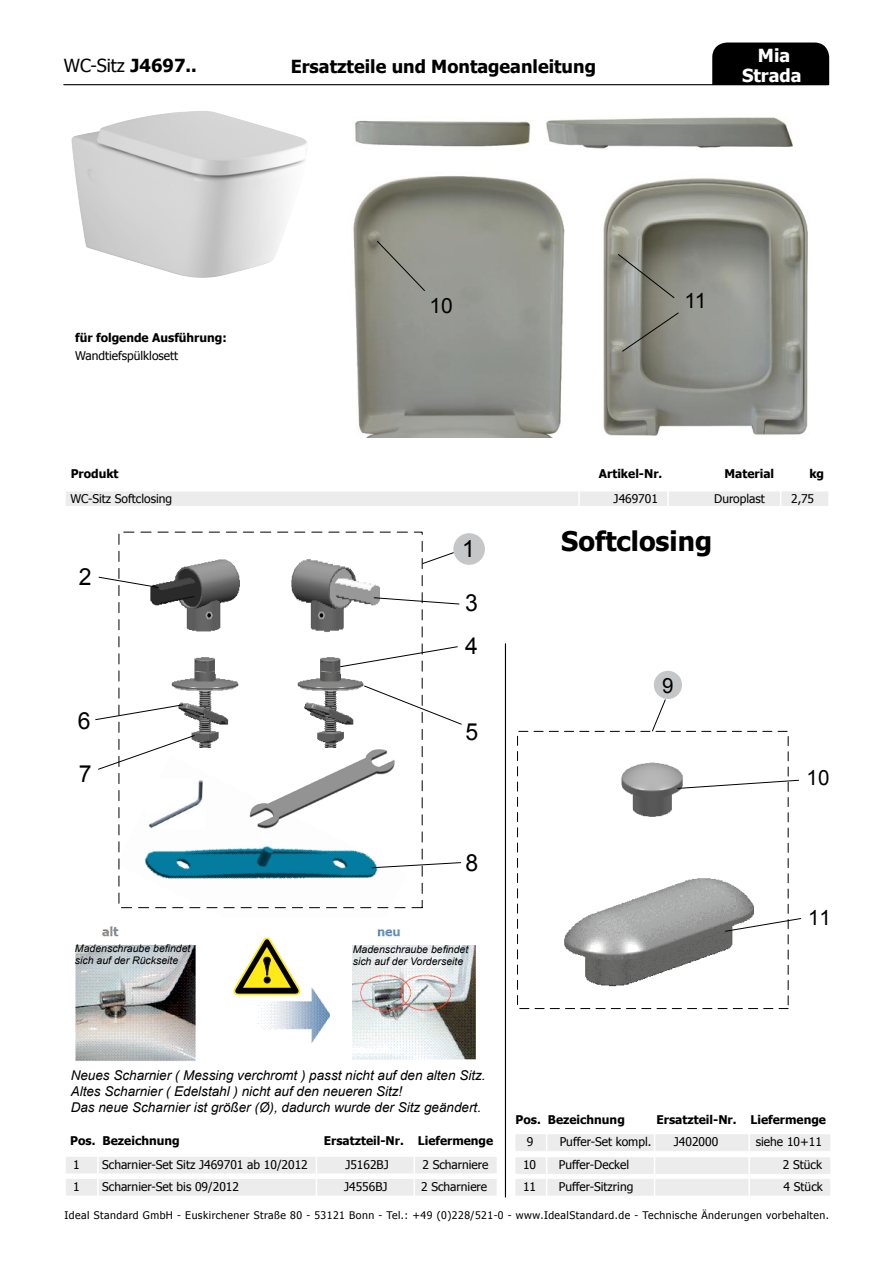
<style>
.page{position:relative;width:893px;height:1263px;background:#fff}
.page>*{position:absolute;margin:0;border:0;box-sizing:border-box;transform-origin:0 0}
.t1{font:700 27px "Tahoma";color:#000}
.t2{font:23.55px/42.9px "Arial";color:#000}
.t3{font:21px "Arial";color:#000}
.t4{font:700 18px "Tahoma";color:#000}
.t5{font:18px "Tahoma";color:#000}
.t6{font:700 18px/20.2px "Tahoma";color:#fff;text-align:center}
.t7{font:italic 13.5px/16.2px "Arial";color:#000}
.t8{font:12px "Tahoma";color:#000}
.t9{font:700 12px "Tahoma";color:#000}
.t10{font:10.5px "Tahoma";letter-spacing:.045em;color:#000}
.t11{font:italic 10.5px/12.6px "Arial";color:#000}
.s1{font-weight:700}
</style>
<div class="page">
<div style="left:65px;top:1178px;width:432px;height:18px;background:#ececed"></div>
<div style="left:65px;top:1178px;width:432px;height:18px;border:1px solid #fff"></div>
<img style="left:603px;top:178px;width:205px;height:258px">
<img style="left:353px;top:176px;width:212px;height:261px">
<div style="left:712px;top:43px;width:117px;height:42px;background:#000"></div>
<div style="left:65px;top:491px;width:764px;height:15px;background:#ececed"></div>
<hr style="left:64px;top:84px;width:764px;height:1px;background:#000">
<div style="left:515px;top:1134px;width:316px;height:17px;background:#ececed"></div>
<svg style="left:546px;top:1134px;width:1px;height:17px"></svg>
<svg style="left:654px;top:1134px;width:1px;height:17px"></svg>
<svg style="left:748px;top:1134px;width:2px;height:17px"></svg>
<hr style="left:505px;top:644px;width:1px;height:553px;background:#000">
<svg style="left:578px;top:491px;width:2px;height:15px"></svg>
<svg style="left:667px;top:491px;width:2px;height:15px"></svg>
<svg style="left:780px;top:491px;width:1px;height:15px"></svg>
<div style="left:515px;top:1157px;width:316px;height:17px;background:#ececed"></div>
<div style="left:515px;top:1178px;width:316px;height:18px;background:#ececed"></div>
<div style="left:514px;top:1178px;width:317px;height:18px;border:1px solid #fff"></div>
<svg style="left:546px;top:1157px;width:1px;height:39px"></svg>
<svg style="left:654px;top:1157px;width:1px;height:39px"></svg>
<svg style="left:748px;top:1157px;width:2px;height:39px"></svg>
<svg style="left:376px;top:240px;width:50px;height:52px;background:#92938a"></svg>
<svg style="left:617px;top:253px;width:58px;height:46px;background:#87887e"></svg>
<svg style="left:622px;top:312px;width:57px;height:40px;background:#87877e"></svg>
<img style="left:71px;top:111px;width:236px;height:167px">
<img style="left:355px;top:120px;width:176px;height:27px">
<img style="left:546px;top:117px;width:249px;height:32px">
<img style="left:118px;top:773px;width:287px;height:136px">
<img style="left:146px;top:780px;width:58px;height:49px">
<img style="left:150px;top:559px;width:90px;height:73px">
<img style="left:245px;top:747px;width:160px;height:92px">
<img style="left:291px;top:559px;width:89px;height:73px">
<img style="left:171px;top:657px;width:68px;height:90px">
<img style="left:297px;top:657px;width:69px;height:90px">
<svg style="left:204px;top:611px;width:10px;height:9px"></svg>
<svg style="left:316px;top:611px;width:10px;height:9px"></svg>
<div style="left:453px;top:533px;width:32px;height:32px;background:#c5c6c8;border-radius:50%"></div>
<svg style="left:99px;top:577px;width:60px;height:11px"></svg>
<svg style="left:422px;top:552px;width:32px;height:12px"></svg>
<svg style="left:374px;top:597px;width:85px;height:7px"></svg>
<svg style="left:95px;top:704px;width:88px;height:16px"></svg>
<svg style="left:98px;top:735px;width:97px;height:35px"></svg>
<svg style="left:372px;top:862px;width:89px;height:6px"></svg>
<svg style="left:364px;top:686px;width:98px;height:39px"></svg>
<svg style="left:340px;top:646px;width:118px;height:21px"></svg>
<img style="left:621px;top:762px;width:62px;height:55px">
<img style="left:539px;top:878px;width:241px;height:132px">
<div style="left:517px;top:731px;width:271px;height:278px;border:1px dashed #000"></div>
<div style="left:654px;top:671px;width:28px;height:28px;background:#c5c6c8;border-radius:50%"></div>
<svg style="left:652px;top:699px;width:14px;height:32px"></svg>
<svg style="left:677px;top:780px;width:122px;height:9px"></svg>
<svg style="left:725px;top:918px;width:76px;height:13px"></svg>
<img style="left:75px;top:926px;width:401px;height:135px">
<div style="left:201px;top:924px;width:37px;height:140px;background:#fff"></div>
<div style="left:330px;top:924px;width:22px;height:140px;background:#fff"></div>
<svg style="left:233px;top:936px;width:68px;height:60px"></svg>
<div style="left:65px;top:1156px;width:432px;height:18px;background:#ececed"></div>
<div style="left:65px;top:1156px;width:432px;height:18px;border:1px solid #fff"></div>
<svg style="left:97px;top:1156px;width:2px;height:40px"></svg>
<svg style="left:316px;top:1157px;width:1px;height:39px"></svg>
<svg style="left:413px;top:1157px;width:2px;height:39px"></svg>
<h3 class="t5" style="left:64px;top:54px;width:134px">WC-Sitz <span class="s1">J4697..</span></h3>
<h3 class="t4" style="left:291px;top:54px;width:307px">Ersatzteile und Montageanleitung</h3>
<h3 class="t6" style="left:742px;top:44px;width:61px">Mia<br>Strada</h3>
<p class="t9" style="left:75px;top:329px;width:153px">für folgende Ausführung:</p>
<p class="t8" style="left:75px;top:348px;width:105px">Wandtiefspülklosett</p>
<h3 class="t3" style="left:429px;top:293px;width:25px">10</h3>
<h3 class="t3" style="left:685px;top:288px;width:23px">11</h3>
<p class="t9" style="left:71px;top:465px;width:49px">Produkt</p>
<p class="t9" style="left:599px;top:465px;width:65px">Artikel-Nr.</p>
<p class="t9" style="left:724px;top:465px;width:51px">Material</p>
<p class="t9" style="left:809px;top:465px;width:16px">kg</p>
<p class="t8" style="left:70px;top:491px;width:103px">WC-Sitz Softclosing</p>
<p class="t8" style="left:614px;top:491px;width:46px">J469701</p>
<p class="t8" style="left:714px;top:491px;width:52px">Duroplast</p>
<p class="t8" style="left:791px;top:491px;width:24px">2,75</p>
<h2 class="t2" style="left:79px;top:555px;width:14px">2</h2>
<h2 class="t2" style="left:78px;top:699px;width:14px">6</h2>
<h2 class="t2" style="left:79px;top:752px;width:14px">7</h2>
<h2 class="t2" style="left:462px;top:527px;width:14px">1</h2>
<h2 class="t2" style="left:465px;top:582px;width:14px">3<br>4</h2>
<h2 class="t2" style="left:466px;top:710px;width:14px">5</h2>
<h2 class="t2" style="left:466px;top:841px;width:14px">8</h2>
<p class="t11" style="left:75px;top:942px;width:117px">Madenschraube befindet sich auf der Rückseite</p>
<p class="t11" style="left:353px;top:942px;width:117px">Madenschraube befindet sich auf der Vorderseite</p>
<h1 class="t1" style="left:561px;top:522px;width:152px">Softclosing</h1>
<h3 class="t3" style="left:662px;top:673px;width:13px">9</h3>
<h3 class="t3" style="left:807px;top:766px;width:24px">10</h3>
<h3 class="t3" style="left:808px;top:905px;width:24px">11</h3>
<p class="t7" style="left:71px;top:1067px;width:416px">Neues Scharnier ( Messing verchromt ) passt nicht auf den alten Sitz.<br>Altes Scharnier ( Edelstahl ) nicht auf den neueren Sitz!<br>Das neue Scharnier ist größer (Ø), dadurch wurde der Sitz geändert.</p>
<p class="t9" style="left:70px;top:1132px;width:111px">Pos. Bezeichnung</p>
<p class="t9" style="left:324px;top:1132px;width:171px">Ersatzteil-Nr. Liefermenge</p>
<p class="t8" style="left:73px;top:1157px;width:8px">1</p>
<p class="t8" style="left:102px;top:1157px;width:207px">Scharnier-Set Sitz J469701 ab 10/2012</p>
<p class="t8" style="left:345px;top:1157px;width:45px">J5162BJ</p>
<p class="t8" style="left:422px;top:1157px;width:68px">2 Scharniere</p>
<p class="t8" style="left:73px;top:1179px;width:8px">1</p>
<p class="t8" style="left:102px;top:1179px;width:138px">Scharnier-Set bis 09/2012</p>
<p class="t8" style="left:344px;top:1179px;width:45px">J4556BJ</p>
<p class="t8" style="left:421px;top:1179px;width:67px">2 Scharniere</p>
<p class="t9" style="left:516px;top:1112px;width:111px">Pos. Bezeichnung</p>
<p class="t9" style="left:656px;top:1112px;width:171px">Ersatzteil-Nr. Liefermenge</p>
<p class="t8" style="left:527px;top:1133px;width:8px">9</p>
<p class="t8" style="left:560px;top:1133px;width:93px">Puffer-Set kompl.</p>
<p class="t8" style="left:674px;top:1133px;width:46px">J402000</p>
<p class="t8" style="left:756px;top:1133px;width:68px">siehe 10+11</p>
<p class="t8" style="left:523px;top:1156px;width:15px">10</p>
<p class="t8" style="left:559px;top:1156px;width:72px">Puffer-Deckel</p>
<p class="t8" style="left:783px;top:1156px;width:41px">2 Stück</p>
<p class="t8" style="left:523px;top:1178px;width:15px">11</p>
<p class="t8" style="left:559px;top:1178px;width:76px">Puffer-Sitzring</p>
<p class="t8" style="left:784px;top:1178px;width:41px">4 Stück</p>
<p class="t10" style="left:65px;top:1208px;width:766px">Ideal Standard GmbH - Euskirchener Straße 80 - 53121 Bonn - Tel.: +49 (0)228/521-0 - www.IdealStandard.de - Technische Änderungen vorbehalten.</p>
</div>
